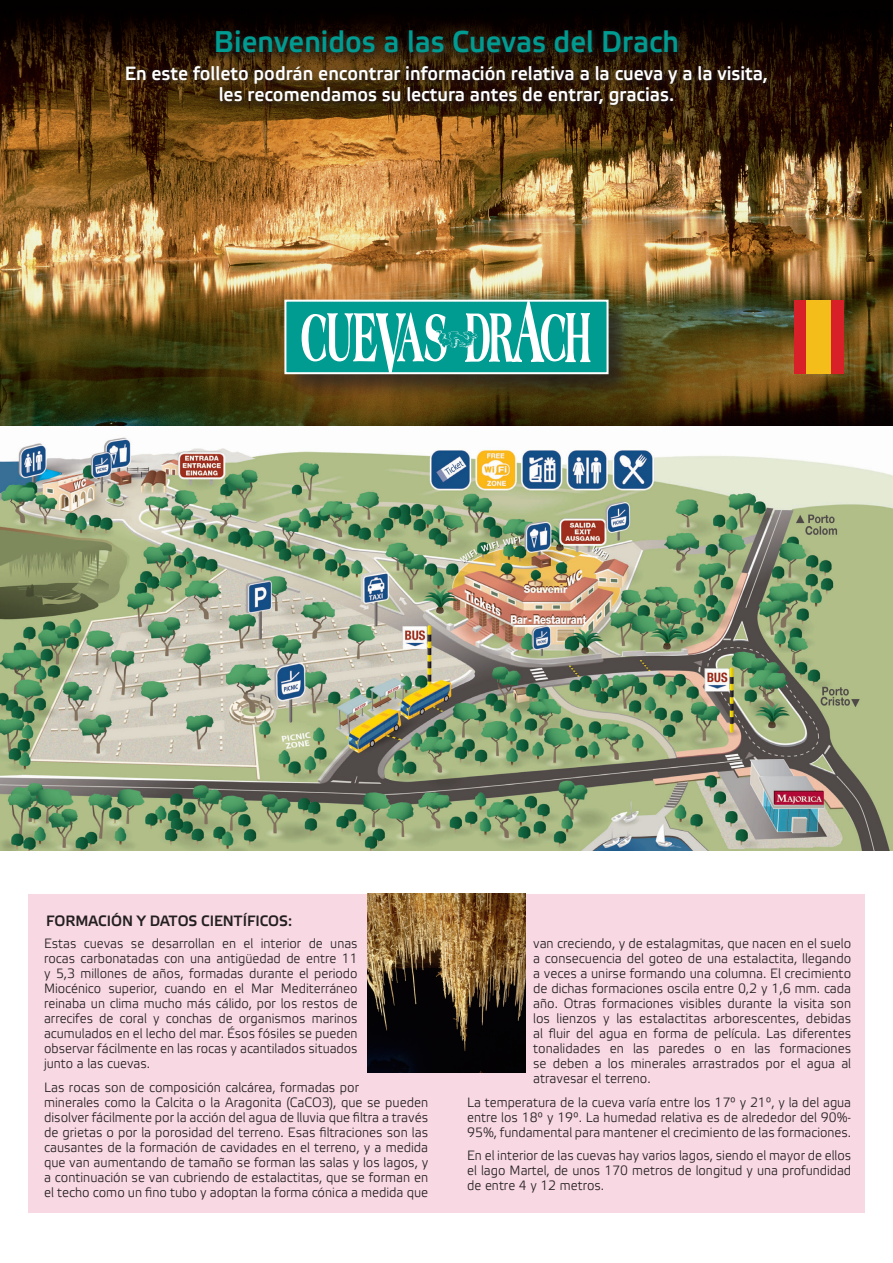
<style>
.page{position:relative;width:893px;height:1263px;background:#fff}
.page>*{position:absolute;margin:0;border:0;box-sizing:border-box;transform-origin:0 0}
.t1{font:700 30px "Elektra Light Pro";color:#009b91;scale:.95 1}
.t2{font:19.2px/21.3px "Elektra Medium Pro";color:#fff;text-align:center;scale:.95 1}
.t3{font:700 15px "Elektra Light Pro";color:#231f20;scale:.95 1}
.t4{font:13.5px/15px "Elektra Light Pro";color:#231f20;scale:.95 1}
.t5{font:13.5px/15px "Elektra Light Pro";color:#231f20;text-align:justify;scale:.94 1}
</style>
<div class="page">
<img style="left:0;top:0;width:893px;height:850px">
<div style="left:28px;top:894px;width:837px;height:319px;background:#f8d8e3"></div>
<img style="left:367px;top:893px;width:159px;height:179px">
<div style="left:282px;top:297px;width:353px;height:103px;background:#231f20;opacity:.75"></div>
<div style="left:285px;top:301px;width:323px;height:72px;background:#009b91"></div>
<div style="left:284px;top:300px;width:325px;height:74px;border:2px solid #fff"></div>
<svg style="left:302px;top:301px;width:288px;height:72px"></svg>
<div style="left:794px;top:301px;width:49px;height:73px;background:#d82028"></div>
<div style="left:806px;top:301px;width:25px;height:73px;background:#f5bd1a"></div>
<svg style="left:121px;top:26px;width:654px;height:88px;background:#2d1b09"></svg>
<h1 class="t1" style="left:214px;top:26px;width:491px">Bienvenidos a las Cuevas del Drach</h1>
<h2 class="t2" style="left:125px;top:63px;width:679px">En este folleto podrán encontrar información relativa a la cueva y a la visita, les recomendamos su lectura antes de entrar, gracias.</h2>
<p class="t3" style="left:46px;top:912px;width:260px">FORMACIÓN Y DATOS CIENTÍFICOS:</p>
<p class="t5" style="left:44px;top:936px;width:335px">Estas cuevas se desarrollan en el interior de unas rocas carbonatadas con una antigüedad de entre 11 y 5,3 millones de años, formadas durante el periodo Miocénico superior, cuando en el Mar Mediterráneo reinaba un clima mucho más cálido, por los restos de arrecifes de coral y conchas de organismos marinos acumulados en el lecho del mar. Ésos fósiles se pueden observar fácilmente en las rocas y acantilados situados junto a las cuevas.</p>
<p class="t4" style="left:44px;top:1080px;width:406px">Las rocas son de composición calcárea, formadas por<br>minerales como la Calcita o la Aragonita (CaCO3), que se pueden disolver fácilmente por la acción del agua de lluvia que filtra a través de grietas o por la porosidad del terreno. Esas filtraciones son las causantes de la formación de cavidades en el terreno, y a medida que van aumentando de tamaño se forman las salas y los lagos, y a continuación se van cubriendo de estalactitas, que se forman en el techo como un fino tubo y adoptan la forma cónica a medida que</p>
<p class="t4" style="left:533px;top:936px;width:336px;text-align:justify">van creciendo, y de estalagmitas, que nacen en el suelo a consecuencia del goteo de una estalactita, llegando a veces a unirse formando una columna. El crecimiento de dichas formaciones oscila entre 0,2 y 1,6 mm. cada año. Otras formaciones visibles durante la visita son los lienzos y las estalactitas arborescentes, debidas al fluir del agua en forma de película. Las diferentes tonalidades en las paredes o en las formaciones se deben a los minerales arrastrados por el agua al atravesar el terreno.</p>
<p class="t5" style="left:467px;top:1095px;width:410px">La temperatura de la cueva varía entre los 17º y 21º, y la del agua entre los 18º y 19º. La humedad relativa es de alrededor del 90%- 95%, fundamental para mantener el crecimiento de las formaciones.</p>
<p class="t5" style="left:467px;top:1149px;width:410px">En el interior de las cuevas hay varios lagos, siendo el mayor de ellos el lago Martel, de unos 170 metros de longitud y una profundidad de entre 4 y 12 metros.</p>
</div>
